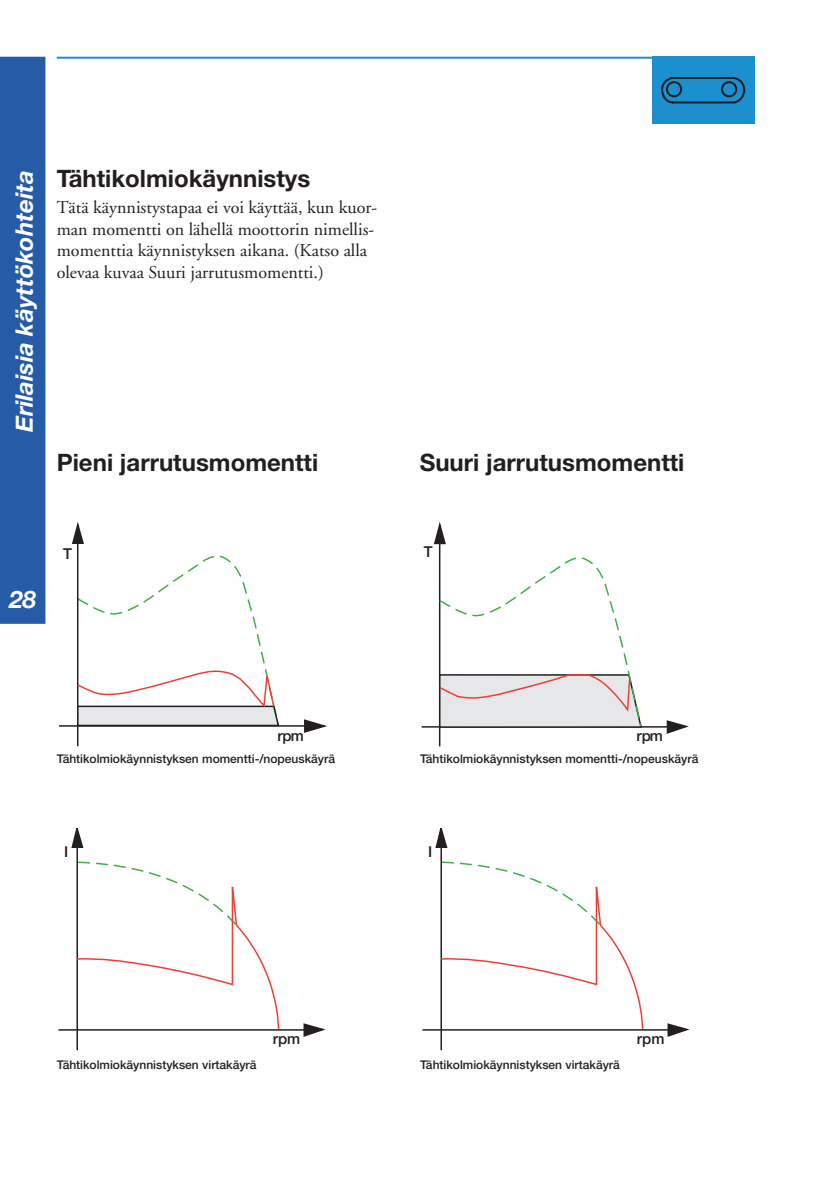
<style>
.page{position:relative;width:840px;height:1191px;background:#fff}
.page>*{position:absolute;margin:0;border:0;box-sizing:border-box;transform-origin:0 0}
.t1{font:700 24px "Helvetica Neue LT Pro";color:#231f20}
.t2{font:italic 700 24px "Helvetica Neue";letter-spacing:-.005em;color:#fff}
.t3{font:18px/21.6px "Adobe Garamond";color:#231f20}
.t4{font:500 15px "Helvetica Neue LT Pro";color:#231f20}
.t5{font:500 12px "Helvetica Neue LT Pro";color:#231f20}
</style>
<div class="page">
<div style="left:0;top:57px;width:45px;height:567px;background:#255ba7"></div>
<hr style="left:59px;top:725px;width:246px;height:1px;background:#231f20">
<svg style="left:77px;top:545px;width:250px;height:201px"></svg>
<svg style="left:72px;top:522px;width:12px;height:23px"></svg>
<svg style="left:76px;top:555px;width:204px;height:173px"></svg>
<hr style="left:58px;top:1029px;width:246px;height:1px;background:#231f20">
<svg style="left:76px;top:849px;width:250px;height:202px"></svg>
<svg style="left:71px;top:828px;width:13px;height:21px"></svg>
<svg style="left:75px;top:858px;width:205px;height:172px"></svg>
<hr style="left:421px;top:726px;width:246px;height:1px;background:#231f20">
<svg style="left:438px;top:545px;width:250px;height:201px"></svg>
<svg style="left:434px;top:522px;width:12px;height:23px"></svg>
<svg style="left:437px;top:556px;width:205px;height:172px"></svg>
<hr style="left:422px;top:1029px;width:246px;height:1px;background:#231f20">
<svg style="left:439px;top:849px;width:251px;height:202px"></svg>
<svg style="left:435px;top:828px;width:13px;height:21px"></svg>
<svg style="left:439px;top:858px;width:204px;height:172px"></svg>
<div style="left:652px;top:57px;width:102px;height:67px;background:#1c8fce"></div>
<hr style="left:57px;top:57px;width:596px;height:2px;background:#1c8fce">
<svg style="left:661px;top:77px;width:84px;height:27px"></svg>
<h1 class="t2" style="left:9px;top:432px;width:264px;rotate:-90deg">Erilaisia käyttökohteita</h1>
<h1 class="t1" style="left:57px;top:170px;width:255px">Tähtikolmiokäynnistys</h1>
<h2 class="t3" style="left:57px;top:198px;width:322px">Tätä käynnistystapaa ei voi käyttää, kun kuor&shy;man momentti on lähellä moottorin nimellis&shy;momenttia käynnistyksen aikana. (Katso alla olevaa kuvaa Suuri jarrutusmomentti.)</h2>
<h1 class="t1" style="left:57px;top:453px;width:263px">Pieni jarrutusmomentti</h1>
<h1 class="t1" style="left:419px;top:453px;width:266px">Suuri jarrutusmomentti</h1>
<h1 class="t2" style="left:9px;top:584px;width:28px">28</h1>
<p class="t4" style="left:63px;top:548px;width:10px">T</p>
<p class="t4" style="left:423px;top:546px;width:10px">T</p>
<p class="t4" style="left:277px;top:730px;width:28px">rpm</p>
<p class="t4" style="left:636px;top:730px;width:28px">rpm</p>
<p class="t5" style="left:57px;top:754px;width:279px">Tähtikolmiokäynnistyksen momentti-/nopeuskäyrä</p>
<p class="t5" style="left:420px;top:754px;width:279px">Tähtikolmiokäynnistyksen momentti-/nopeuskäyrä</p>
<p class="t4" style="left:64px;top:846px;width:6px">I</p>
<p class="t4" style="left:428px;top:846px;width:6px">I</p>
<p class="t4" style="left:273px;top:1032px;width:29px">rpm</p>
<p class="t5" style="left:57px;top:1060px;width:201px">Tähtikolmiokäynnistyksen virtakäyrä</p>
<p class="t5" style="left:420px;top:1060px;width:201px">Tähtikolmiokäynnistyksen virtakäyrä</p>
<p class="t4" style="left:636px;top:1032px;width:29px">rpm</p>
</div>
